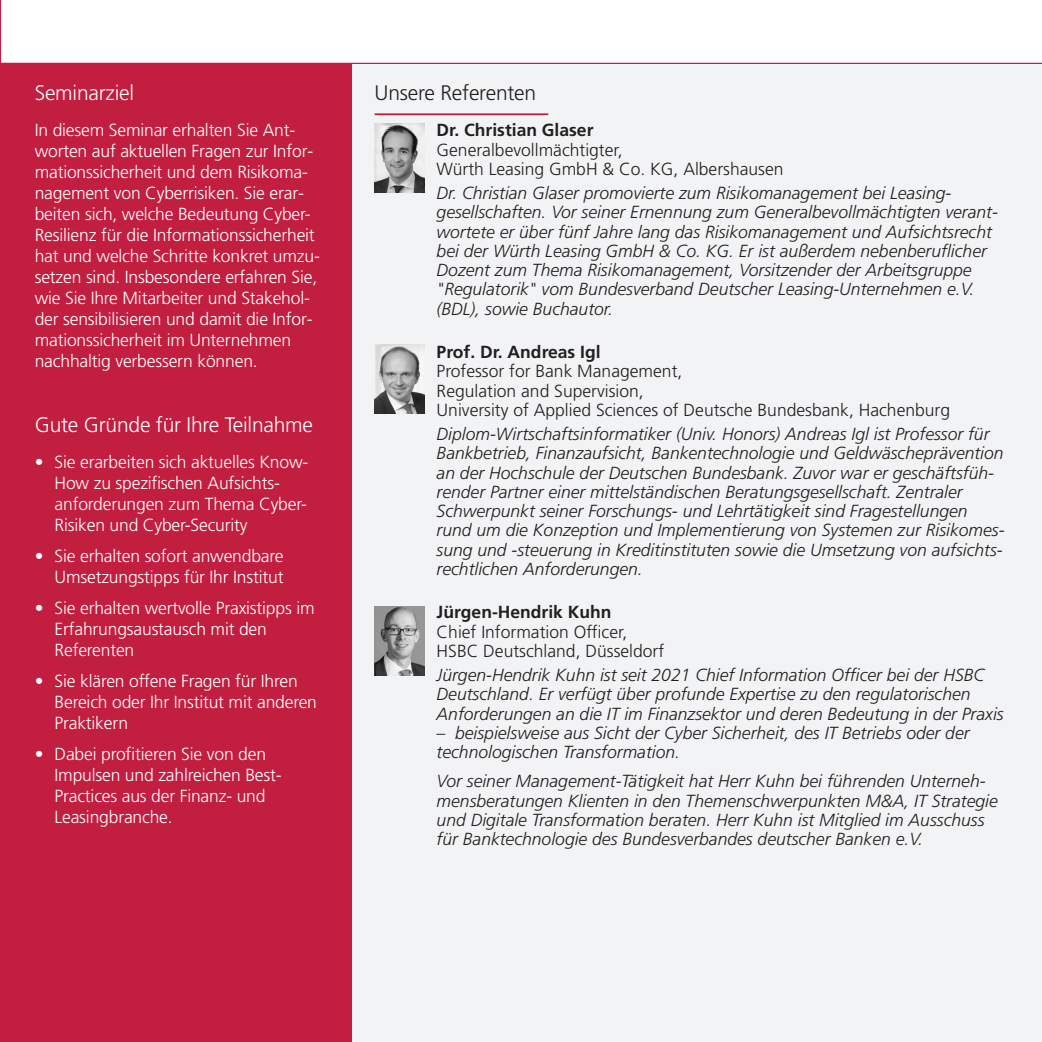
<style>
.page{position:relative;width:1042px;height:1042px;background:#fff}
.page>*{position:absolute;margin:0;border:0;box-sizing:border-box;transform-origin:0 0}
.t1{font:300 21px "Frutiger LT Pro";letter-spacing:-.01em;color:#fff}
.t2{font:300 21px "Frutiger LT Pro";letter-spacing:-.01em;color:#231f20}
.t3{font:italic 300 17.5px/19.2px "Frutiger LT Pro";color:#231f20}
.t4{font:300 17.5px/21px "Frutiger LT Pro";letter-spacing:-.01em;color:#fff}
.t5{font:300 17.5px/19.2px "Frutiger LT Pro";color:#231f20}
.t6{font:700 17.5px "Frutiger LT Pro";color:#231f20}
</style>
<div class="page">
<hr style="left:0;top:63px;width:1042px;height:1px;background:#c21e40">
<div style="left:0;top:64px;width:352px;height:978px;background:#c21e40"></div>
<div style="left:352px;top:64px;width:690px;height:978px;background:#f2f3f4"></div>
<hr style="left:0;top:0;width:1px;height:69px;background:#c21e40">
<hr style="left:375px;top:113px;width:173px;height:2px;background:#c21e40">
<img style="left:375px;top:123px;width:49px;height:69px">
<img style="left:375px;top:345px;width:49px;height:69px">
<img style="left:375px;top:606px;width:49px;height:69px">
<p class="t1" style="left:35px;top:84px;width:101px">Seminarziel</p>
<p class="t2" style="left:375px;top:84px;width:163px">Unsere Referenten</p>
<p class="t4" style="left:35px;top:121px;width:287px">In diesem Seminar erhalten Sie Ant‐ worten auf aktuellen Fragen zur Infor‐ mationssicherheit und dem Risikoma‐ nagement von Cyberrisiken. Sie erar‐ beiten sich, welche Bedeutung Cyber-Resilienz für die Informationssicherheit hat und welche Schritte konkret umzu‐ setzen sind. Insbesondere erfahren Sie, wie Sie Ihre Mitarbeiter und Stakehol‐ der sensibilisieren und damit die Infor‐ mationssicherheit im Unternehmen nachhaltig verbessern können.</p>
<p class="t6" style="left:436px;top:123px;width:158px">Dr. Christian Glaser</p>
<p class="t5" style="left:436px;top:142px;width:348px">Generalbevollmächtigter,<br>Würth Leasing GmbH &amp; Co. KG, Albershausen</p>
<p class="t3" style="left:436px;top:185px;width:563px">Dr. Christian Glaser promovierte zum Risikomanagement bei Leasing&shy;gesellschaften. Vor seiner Ernennung zum Generalbevollmächtigten verant‐ wortete er über fünf Jahre lang das Risikomanagement und Aufsichtsrecht bei der Würth Leasing GmbH &amp; Co. KG. Er ist außerdem nebenberuflicher Dozent zum Thema Risikomanagement, Vorsitzender der Arbeitsgruppe "Regulatorik" vom Bundesverband Deutscher Leasing-Unternehmen e.V. (BDL), sowie Buchautor.</p>
<p class="t6" style="left:436px;top:345px;width:166px">Prof. Dr. Andreas Igl</p>
<p class="t5" style="left:436px;top:363px;width:515px">Professor for Bank Management,<br>Regulation and Supervision,<br>University of Applied Sciences of Deutsche Bundesbank, Hachenburg</p>
<p class="t3" style="left:436px;top:426px;width:569px">Diplom-Wirtschaftsinformatiker (Univ. Honors) Andreas Igl ist Professor für Bankbetrieb, Finanzaufsicht, Bankentechnologie und Geldwäscheprävention an der Hochschule der Deutschen Bundesbank. Zuvor war er geschäftsfüh‐ render Partner einer mittelständischen Beratungsgesellschaft. Zentraler Schwerpunkt seiner Forschungs- und Lehrtätigkeit sind Fragestellungen rund um die Konzeption und Implementierung von Systemen zur Risikomes‐ sung und -steuerung in Kreditinstituten sowie die Umsetzung von aufsichts‐ rechtlichen Anforderungen.</p>
<p class="t6" style="left:436px;top:605px;width:177px">Jürgen-Hendrik Kuhn</p>
<p class="t5" style="left:436px;top:624px;width:229px">Chief Information Officer,<br>HSBC Deutschland, Düsseldorf</p>
<p class="t3" style="left:436px;top:667px;width:568px">Jürgen-Hendrik Kuhn ist seit 2021 Chief Information Officer bei der HSBC<br>Deutschland. Er verfügt über profunde Expertise zu den regulatorischen<br>Anforderungen an die IT im Finanzsektor und deren Bedeutung in der Praxis</p>
<p class="t3" style="left:436px;top:725px;width:534px">– beispielsweise aus Sicht der Cyber Sicherheit, des IT Betriebs oder der technologischen Transformation.</p>
<p class="t3" style="left:436px;top:773px;width:563px">Vor seiner Management-Tätigkeit hat Herr Kuhn bei führenden Unterneh‐ mensberatungen Klienten in den Themenschwerpunkten M&amp;A, IT Strategie und Digitale Transformation beraten. Herr Kuhn ist Mitglied im Ausschuss für Banktechnologie des Bundesverbandes deutscher Banken e.V.</p>
<p class="t1" style="left:35px;top:416px;width:280px">Gute Gründe für Ihre Teilnahme</p>
<p class="t4" style="left:55px;top:453px;width:255px;text-indent:-20px">• Sie erarbeiten sich aktuelles Know-<br>How zu spezifischen Aufsichts&shy;anforderungen zum Thema Cyber-<br>Risiken und Cyber-Security</p>
<p class="t4" style="left:35px;top:547px;width:250px;text-align:right">• Sie erhalten sofort anwendbare<br>Umsetzungstipps für Ihr Institut</p>
<p class="t4" style="left:55px;top:599px;width:262px;text-indent:-20px">• Sie erhalten wertvolle Praxistipps im<br>Erfahrungsaustausch mit den<br>Referenten</p>
<p class="t4" style="left:55px;top:672px;width:264px;text-indent:-20px">• Sie klären offene Fragen für Ihren<br>Bereich oder Ihr Institut mit anderen<br>Praktikern</p>
<p class="t4" style="left:55px;top:745px;width:229px;text-indent:-20px">• Dabei profitieren Sie von den<br>Impulsen und zahlreichen Best-<br>Practices aus der Finanz- und<br>Leasingbranche.</p>
</div>
